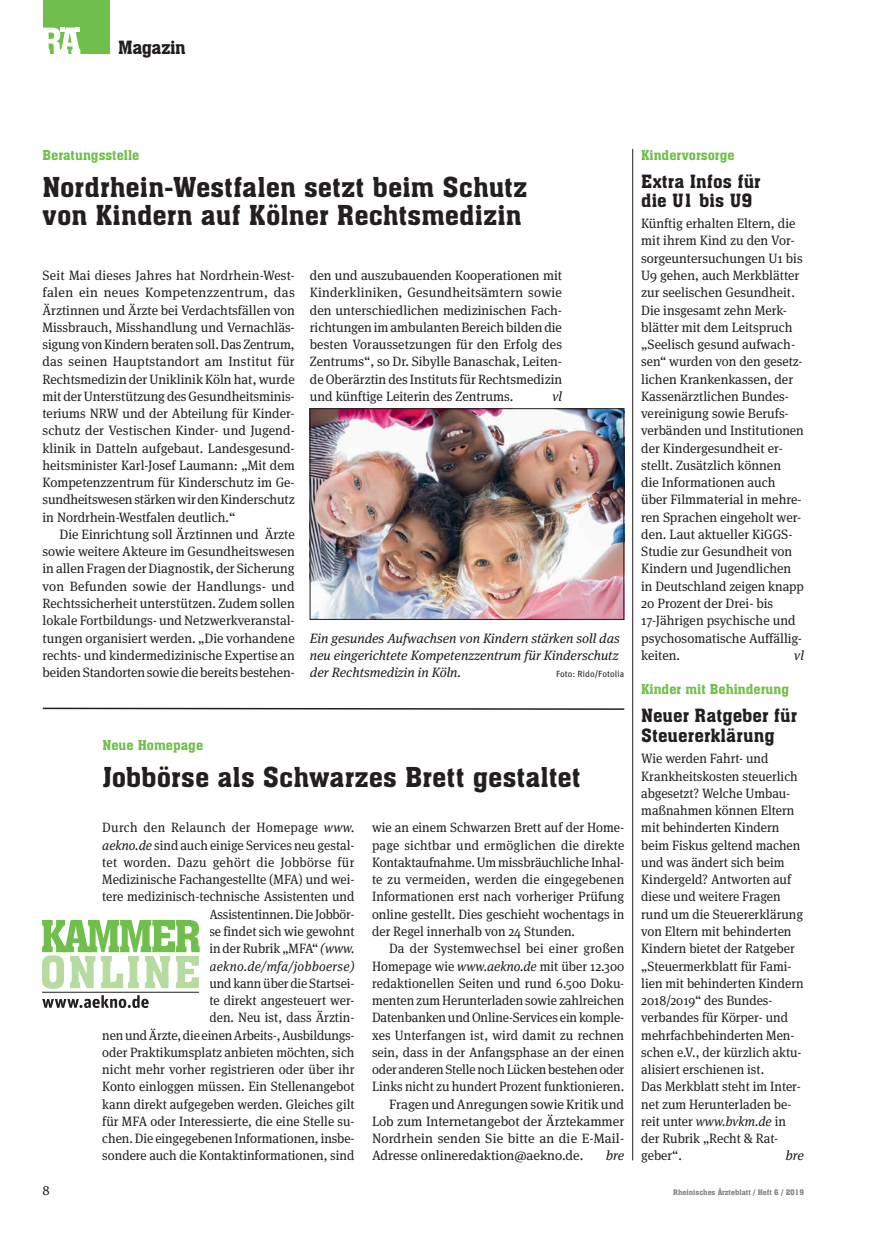
<style>
.page{position:relative;width:872px;height:1234px;background:#fff}
.page>*{position:absolute;margin:0;border:0;box-sizing:border-box;transform-origin:0 0}
.t1{font:27px/28.5px "Aachen BT";letter-spacing:.005em;color:#231f20}
.t2{font:18px/19.5px "Aachen BT";letter-spacing:.005em;color:#231f20}
.t3{font:18px "Aachen BT";letter-spacing:-.02em;color:#231f20}
.t4{font:13.5px/17.2px "Meta Serif OT";color:#231f20;text-align:justify}
.t5{font:13.5px/17.2px "Meta Serif OT";color:#231f20;text-align:right;scale:.96 1}
.t6{font:italic 13.5px/17.2px "Meta Serif OT";color:#231f20;text-align:justify}
.t7{font:13.5px "Aachen BT";color:#70bf4c}
.t8{font:9px "Unit";color:#231f20}
.t9{font:7.5px "Aachen BT";color:#808285}
.s1{font-style:italic}
</style>
<div class="page">
<div style="left:43px;top:0;width:66px;height:54px;background:#70bf4c"></div>
<svg style="left:43px;top:28px;width:37px;height:26px"></svg>
<hr style="left:632px;top:149px;width:1px;height:1011px;background:#231f20">
<svg style="left:42px;top:707px;width:583px;height:3px"></svg>
<svg style="left:42px;top:920px;width:158px;height:68px"></svg>
<svg style="left:42px;top:995px;width:107px;height:12px"></svg>
<hr style="left:42px;top:991px;width:157px;height:1px;background:#231f20">
<img style="left:312px;top:410px;width:310px;height:207px">
<div style="left:310px;top:408px;width:314px;height:211px;border:1px solid #231f20"></div>
<h2 class="t3" style="left:118px;top:36px;width:69px">Magazin</h2>
<p class="t7" style="left:43px;top:146px;width:98px">Beratungsstelle</p>
<h1 class="t1" style="left:43px;top:172px;width:486px">Nordrhein-Westfalen setzt beim Schutz von Kindern auf Kölner Rechtsmedizin</h1>
<p class="t4" style="left:43px;top:266px;width:254px">Seit Mai dieses Jahres hat Nordrhein-West&shy;falen ein neues Kompetenzzentrum, das Ärztinnen und Ärzte bei Verdachtsfällen von Missbrauch, Misshandlung und Vernachläs&shy;sigung von Kindern beraten soll. Das Zentrum, das seinen Hauptstandort am Institut für Rechtsmedizin der Uniklinik Köln hat, wurde mit der Unterstützung des Gesundheitsminis&shy;teriums NRW und der Abteilung für Kinder&shy;schutz der Vestischen Kinder- und Jugend&shy;klinik in Datteln aufgebaut. Landesgesund&shy;heitsminister Karl-Josef Laumann: „Mit dem Kompetenzzentrum für Kinderschutz im Ge&shy;sundheitswesen stärken wir den Kinderschutz in Nordrhein-Westfalen deutlich.“</p>
<p class="t4" style="left:43px;top:525px;width:254px;text-indent:17px">Die Einrichtung soll Ärztinnen und Ärzte sowie weitere Akteure im Gesundheitswesen in allen Fragen der Diagnostik, der Sicherung von Befunden sowie der Handlungs- und Rechtssicherheit unterstützen. Zudem sollen lokale Fortbildungs- und Netzwerkveranstal&shy;tungen organisiert werden. „Die vorhandene rechts- und kindermedizinische Expertise an beiden Standorten sowie die bereits bestehen-</p>
<p class="t4" style="left:310px;top:266px;width:254px">den und auszubauenden Kooperationen mit Kinderkliniken, Gesundheitsämtern sowie den unterschiedlichen medizinischen Fach&shy;richtungen im ambulanten Bereich bilden die besten Voraussetzungen für den Erfolg des Zentrums“, so Dr. Sibylle Banaschak, Leiten&shy;de Oberärztin des Instituts für Rechtsmedizin und künftige Leiterin des Zentrums.</p>
<p class="t6" style="left:552px;top:387px;width:11px">vl</p>
<p class="t6" style="left:310px;top:629px;width:311px">Ein gesundes Aufwachsen von Kindern stärken soll das neu eingerichtete Kompetenzzentrum für Kinderschutz der Rechtsmedizin in Köln.</p>
<p class="t8" style="left:556px;top:668px;width:70px">Foto: Rido/Fotolia</p>
<p class="t7" style="left:102px;top:736px;width:102px">Neue Homepage</p>
<h1 class="t1" style="left:102px;top:762px;width:480px">Jobbörse als Schwarzes Brett gestaltet</h1>
<p class="t5" style="left:102px;top:818px;width:264px">Durch den Relaunch der Homepage <span class="s1">www. aekno.de</span> sind auch einige Services neu gestal&shy;tet worden. Dazu gehört die Jobbörse für Medizinische Fachangestellte (MFA) und wei&shy;tere medizinisch-technische Assistenten und Assistentinnen. Die Jobbör-<br>se findet sich wie gewohnt<br>in der Rubrik „MFA“ <span class="s1">(www. aekno.de/mfa/jobboerse)</span></p>
<p class="t5" style="left:102px;top:974px;width:264px">und kann über die Startsei-<br>te direkt angesteuert wer-<br>den. Neu ist, dass Ärztin-<br>nen und Ärzte, die einen Arbeits-, Ausbildungs&shy;oder Praktikumsplatz anbieten möchten, sich nicht mehr vorher registrieren oder über ihr Konto einloggen müssen. Ein Stellenangebot kann direkt aufgegeben werden. Gleiches gilt für MFA oder Interessierte, die eine Stelle su&shy;chen. Die eingegebenen Informationen, insbe&shy;sondere auch die Kontaktinformationen, sind</p>
<p class="t5" style="left:372px;top:818px;width:264px;text-align:justify">wie an einem Schwarzen Brett auf der Home&shy;page sichtbar und ermöglichen die direkte Kontaktaufnahme. Um missbräuchliche Inhal&shy;te zu vermeiden, werden die eingegebenen Informationen erst nach vorheriger Prüfung online gestellt. Dies geschieht wochentags in der Regel innerhalb von 24 Stunden.</p>
<p class="t5" style="left:389px;top:939px;width:246px">Da der Systemwechsel bei einer großen</p>
<p class="t5" style="left:372px;top:956px;width:264px">Homepage wie <span class="s1">www.aekno.de</span> mit über 12.300</p>
<p class="t5" style="left:372px;top:974px;width:264px">redaktionellen Seiten und rund 6.500 Doku-</p>
<p class="t5" style="left:372px;top:991px;width:264px">menten zum Herunterladen sowie zahlreichen</p>
<p class="t5" style="left:372px;top:1008px;width:264px">Datenbanken und Online-Services ein komple-</p>
<p class="t5" style="left:372px;top:1025px;width:264px">xes Unterfangen ist, wird damit zu rechnen</p>
<p class="t5" style="left:372px;top:1043px;width:264px">sein, dass in der Anfangsphase an der einen</p>
<p class="t5" style="left:372px;top:1060px;width:264px">oder anderen Stelle noch Lücken bestehen oder</p>
<p class="t5" style="left:372px;top:1077px;width:264px">Links nicht zu hundert Prozent funktionieren.</p>
<p class="t4" style="left:389px;top:1094px;width:237px">Fragen und Anregungen sowie Kritik und</p>
<p class="t4" style="left:372px;top:1112px;width:254px">Lob zum Internetangebot der Ärztekammer</p>
<p class="t4" style="left:372px;top:1129px;width:251px">Nordrhein senden Sie bitte an die E-Mail--</p>
<p class="t4" style="left:372px;top:1146px;width:213px">Adresse onlineredaktion@aekno.de.</p>
<p class="t6" style="left:605px;top:1146px;width:20px">bre</p>
<p class="t7" style="left:641px;top:146px;width:95px">Kindervorsorge</p>
<h2 class="t2" style="left:641px;top:171px;width:121px">Extra Infos für die U1 bis U9</h2>
<p class="t4" style="left:641px;top:215px;width:164px;text-align:left">Künftig erhalten Eltern, die mit ihrem Kind zu den Vor&shy;sorgeuntersuchungen U1 bis<br>U9 gehen, auch Merkblätter zur seelischen Gesundheit.<br>Die insgesamt zehn Merk&shy;blätter mit dem Leitspruch „Seelisch gesund aufwach&shy;sen“ wurden von den gesetz&shy;lichen Krankenkassen, der<br>Kassenärztlichen Bundes&shy;vereinigung sowie Berufs&shy;verbänden und Institutionen der Kindergesundheit er&shy;stellt. Zusätzlich können<br>die Informationen auch über Filmmaterial in mehre&shy;ren Sprachen eingeholt wer&shy;den. Laut aktueller KiGGS--<br>Studie zur Gesundheit von<br>Kindern und Jugendlichen in Deutschland zeigen knapp<br>20 Prozent der Drei- bis<br>17--Jährigen psychische und psychosomatische Auffällig&shy;keiten.</p>
<p class="t6" style="left:794px;top:646px;width:11px">vl</p>
<p class="t7" style="left:641px;top:680px;width:149px">Kinder mit Behinderung</p>
<h2 class="t2" style="left:641px;top:705px;width:157px">Neuer Ratgeber für<br>Steuererklärung</h2>
<p class="t5" style="left:641px;top:749px;width:171px;text-align:left">Wie werden Fahrt- und<br>Krankheitskosten steuerlich abgesetzt? Welche Umbau&shy;maßnahmen können Eltern mit behinderten Kindern beim Fiskus geltend machen und was ändert sich beim<br>Kindergeld? Antworten auf diese und weitere Fragen rund um die Steuererklärung von Eltern mit behinderten<br>Kindern bietet der Ratgeber „Steuermerkblatt für Fami&shy;lien mit behinderten Kindern<br>2018/2019“ des Bundes&shy;verbandes für Körper- und mehrfachbehinderten Men&shy;schen e.V., der kürzlich aktu&shy;alisiert erschienen ist.<br>Das Merkblatt steht im Inter&shy;net zum Herunterladen be&shy;reit unter <span class="s1">www.bvkm.de</span> in der Rubrik „Recht &amp; Rat&shy;geber“.</p>
<p class="t6" style="left:785px;top:1146px;width:20px">bre</p>
<p class="t4" style="left:43px;top:1181px;width:9px">8</p>
<p class="t9" style="left:673px;top:1187px;width:132px">Rheinisches Ärzteblatt / Heft 6 / 2019</p>
</div>
